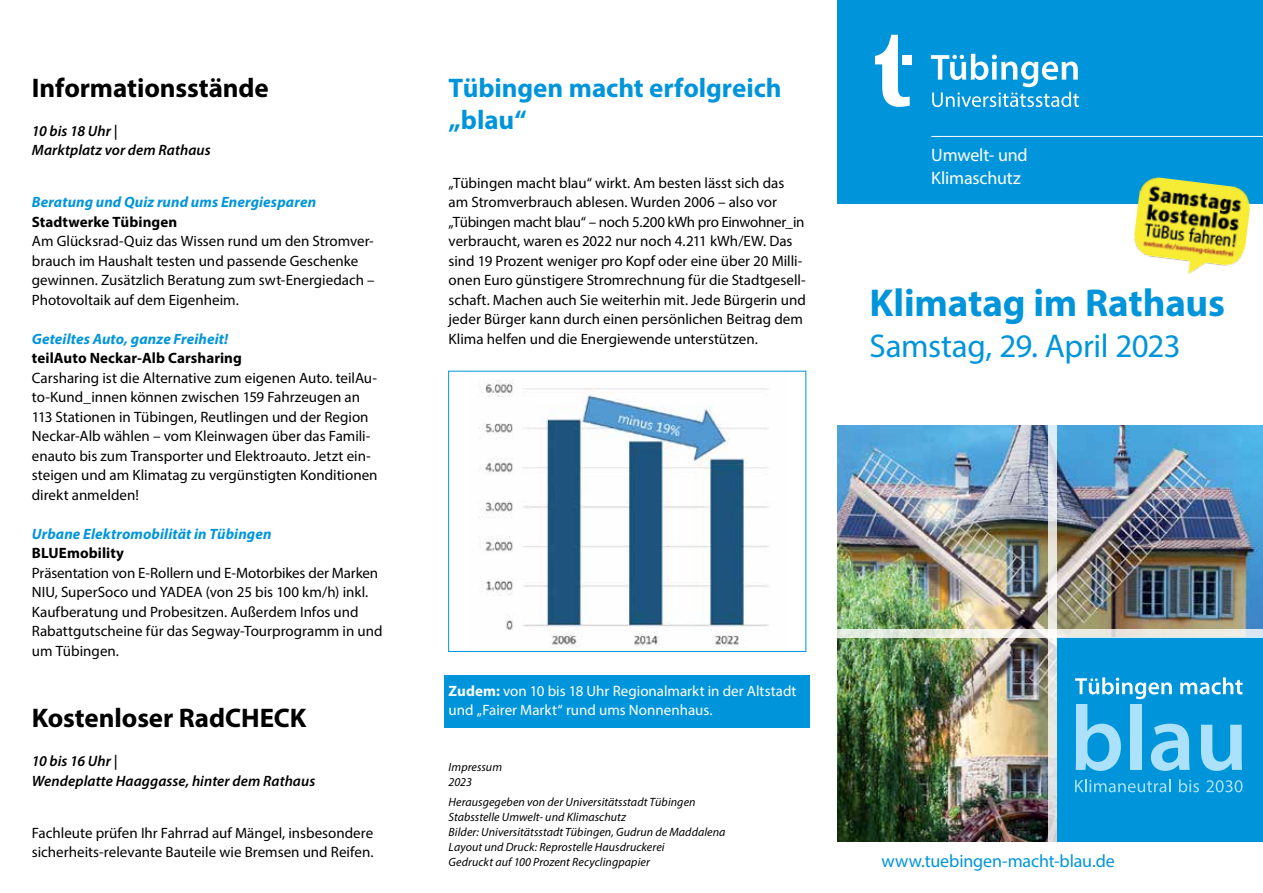
<style>
.page{position:relative;width:1263px;height:893px;background:#fff}
.page>*{position:absolute;margin:0;border:0;box-sizing:border-box;transform-origin:0 0}
.t1{font:700 39px "Myriad Pro";letter-spacing:-.005em;color:#0095da}
.t2{font:33px "Myriad Pro";letter-spacing:-.015em;color:#0095da}
.t3{font:700 27px "Myriad Pro";letter-spacing:-.005em;color:#000}
.t4{font:700 27px/32.4px "Myriad Pro";color:#0095da}
.t5{font:18px "Myriad Pro";letter-spacing:-.005em;color:#0095da}
.t6{font:18px/22.5px "Myriad Pro";letter-spacing:-.01em;color:#fff}
.t7{font:15px/19.5px "Myriad Pro";color:#000}
.t8{font:italic 700 15px "Myriad Pro";letter-spacing:.01em;color:#0095da}
.t9{font:italic 600 15px/19.5px "Myriad Pro";letter-spacing:.005em;color:#000}
.t10{font:15px/19.5px "Myriad Pro";color:#fff}
.t11{font:700 15px "Myriad Pro";letter-spacing:.005em;color:#000}
.t12{font:italic 12px/15px "Myriad Pro";letter-spacing:.005em;color:#000}
.s1{font-weight:700}
</style>
<div class="page">
<div style="left:444px;top:675px;width:366px;height:53px;background:#0095da"></div>
<img style="left:838px;top:425px;width:425px;height:417px">
<div style="left:838px;top:0;width:425px;height:204px;background:#0095da"></div>
<hr style="left:931px;top:136px;width:332px;height:1px;background:#fff">
<svg style="left:931px;top:54px;width:148px;height:53px"></svg>
<svg style="left:875px;top:35px;width:35px;height:72px"></svg>
<div style="left:902px;top:55px;width:10px;height:9px;background:#fff"></div>
<div style="left:1057px;top:638px;width:206px;height:204px;background:#0095da"></div>
<svg style="left:1075px;top:677px;width:167px;height:94px"></svg>
<svg style="left:1075px;top:779px;width:95px;height:13px"></svg>
<svg style="left:1179px;top:779px;width:20px;height:13px"></svg>
<svg style="left:1206px;top:780px;width:36px;height:12px"></svg>
<svg style="left:837px;top:629px;width:426px;height:9px;fill:#ebeae2"></svg>
<svg style="left:1048px;top:425px;width:9px;height:417px"></svg>
<img style="left:479px;top:380px;width:290px;height:268px">
<div style="left:448px;top:371px;width:358px;height:281px;border:1px solid #0095da"></div>
<img style="left:1133px;top:177px;width:118px;height:97px">
<h3 class="t3" style="left:32px;top:70px;width:238px">Informationsstände</h3>
<p class="t9" style="left:32px;top:121px;width:180px">10 bis 18 Uhr |<br>Marktplatz vor dem Rathaus</p>
<p class="t8" style="left:32px;top:192px;width:286px">Beratung und Quiz rund ums Energiesparen</p>
<p class="t11" style="left:32px;top:212px;width:147px">Stadtwerke Tübingen</p>
<p class="t7" style="left:32px;top:231px;width:344px">Am Glücksrad-Quiz das Wissen rund um den Stromver&shy;brauch im Haushalt testen und passende Geschenke gewinnen. Zusätzlich Beratung zum swt-Energiedach – Photovoltaik auf dem Eigenheim.</p>
<p class="t8" style="left:32px;top:329px;width:198px">Geteiltes Auto, ganze Freiheit!</p>
<p class="t11" style="left:32px;top:348px;width:212px">teilAuto Neckar-Alb Carsharing</p>
<p class="t7" style="left:32px;top:368px;width:347px">Carsharing ist die Alternative zum eigenen Auto. teilAu&shy;to-Kund_innen können zwischen 159 Fahrzeugen an 113 Stationen in Tübingen, Reutlingen und der Region Neckar-Alb wählen – vom Kleinwagen über das Famili&shy;enauto bis zum Transporter und Elektroauto. Jetzt ein&shy;steigen und am Klimatag zu vergünstigten Konditionen direkt anmelden!</p>
<p class="t8" style="left:32px;top:524px;width:241px">Urbane Elektromobilität in Tübingen</p>
<p class="t11" style="left:32px;top:543px;width:94px">BLUEmobility</p>
<p class="t7" style="left:32px;top:563px;width:352px">Präsentation von E-Rollern und E-Motorbikes der Marken NIU, SuperSoco und YADEA (von 25 bis 100 km/h) inkl.<br>Kaufberatung und Probesitzen. Außerdem Infos und Rabattgutscheine für das Segway-Tourprogramm in und um Tübingen.</p>
<h3 class="t3" style="left:32px;top:700px;width:276px">Kostenloser RadCHECK</h3>
<p class="t9" style="left:32px;top:751px;width:285px">10 bis 16 Uhr |<br>Wendeplatte Haaggasse, hinter dem Rathaus</p>
<p class="t7" style="left:32px;top:822px;width:343px">Fachleute prüfen Ihr Fahrrad auf Mängel, insbesondere sicherheits-relevante Bauteile wie Bremsen und Reifen.</p>
<h3 class="t4" style="left:449px;top:71px;width:335px">Tübingen macht erfolgreich „blau“</h3>
<p class="t7" style="left:449px;top:173px;width:359px">„Tübingen macht blau“ wirkt. Am besten lässt sich das am Stromverbrauch ablesen. Wurden 2006 – also vor „Tübingen macht blau“ – noch 5.200 kWh pro Einwohner_in verbraucht, waren es 2022 nur noch 4.211 kWh/EW. Das sind 19 Prozent weniger pro Kopf oder eine über 20 Milli&shy;onen Euro günstigere Stromrechnung für die Stadtgesell&shy;schaft. Machen auch Sie weiterhin mit. Jede Bürgerin und jeder Bürger kann durch einen persönlichen Beitrag dem Klima helfen und die Energiewende unterstützen.</p>
<p class="t6" style="left:931px;top:144px;width:98px">Umwelt- und<br>Klimaschutz</p>
<h1 class="t1" style="left:870px;top:278px;width:357px">Klimatag im Rathaus</h1>
<h2 class="t2" style="left:870px;top:325px;width:313px">Samstag, 29. April 2023</h2>
<p class="t10" style="left:449px;top:681px;width:349px"><span class="s1">Zudem:</span> von 10 bis 18 Uhr Regionalmarkt in der Altstadt und „Fairer Markt“ rund ums Nonnenhaus.</p>
<p class="t12" style="left:449px;top:759px;width:55px">Impressum<br>2023</p>
<p class="t12" style="left:449px;top:795px;width:278px">Herausgegeben von der Universitätsstadt Tübingen Stabsstelle Umwelt- und Klimaschutz<br>Bilder: Universitätsstadt Tübingen, Gudrun de Maddalena Layout und Druck: Reprostelle Hausdruckerei<br>Gedruckt auf 100 Prozent Recyclingpapier</p>
<p class="t5" style="left:881px;top:850px;width:235px">www.tuebingen-macht-blau.de</p>
</div>
